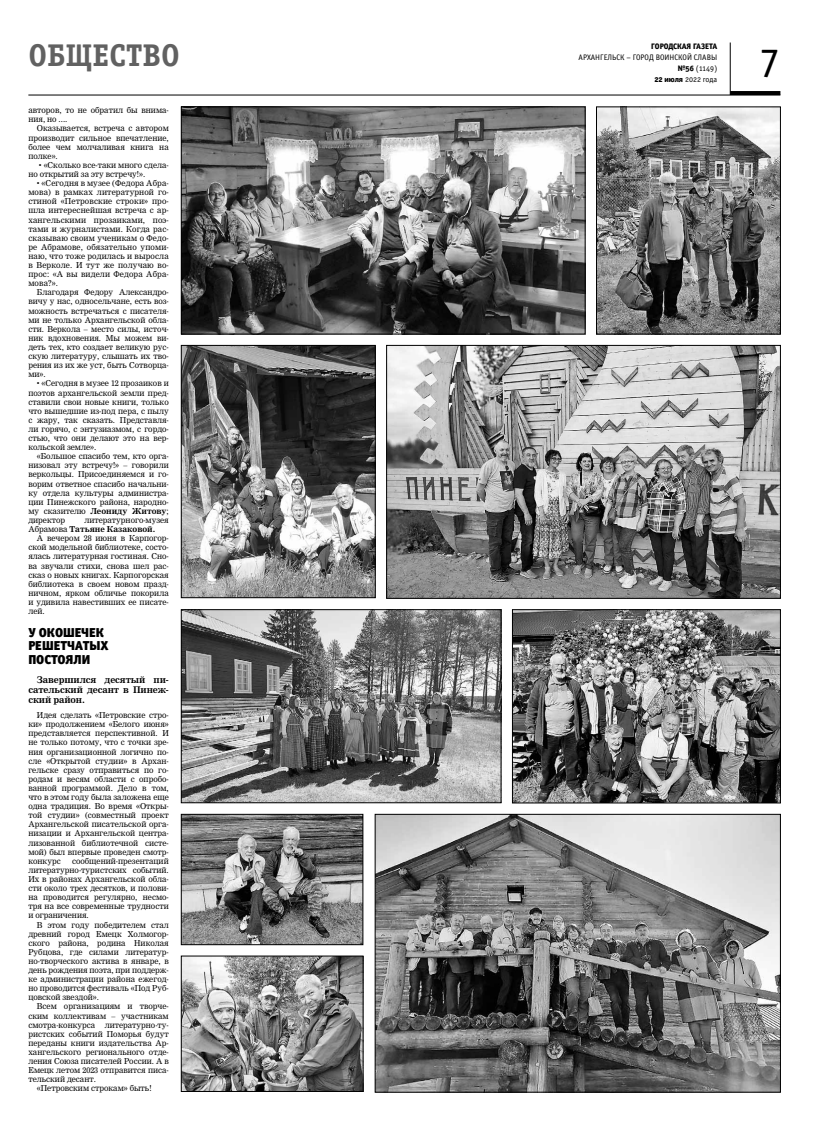
<style>
.page{position:relative;width:823px;height:1134px;background:#fff}
.page>*{position:absolute;margin:0;border:0;box-sizing:border-box;transform-origin:0 0}
.t1{font:42px "Officina Serif Book OSC";color:#000}
.t2{font:31.5px "Officina Serif Bold OSC";color:#616161}
.t3{font:13px/13.6px "Officina Sans Black C";letter-spacing:.06em;color:#000}
.t4{font:700 9px/10px "Nimrod Cyr";letter-spacing:-.01em;color:#000;text-align:justify}
.t5{font:8px/9.1px "Nimrod Cyr";color:#000;text-align:justify}
.t6{font:8px/11px "Officina Sans Book OSC";color:#000;text-align:right}
.t7{font:8px "Officina Sans Extra Bold OSC";color:#000}
.s1{font-weight:700}
.s2{font-family:"Officina Sans Extra Bold OSC"}
</style>
<div class="page">
<hr style="left:729px;top:43px;width:1px;height:52px;background:#000">
<hr style="left:28px;top:95px;width:752px;height:1px;background:#000">
<hr style="left:729px;top:91px;width:51px;height:4px;background:#000">
<img style="left:183px;top:109px;width:400px;height:223px">
<div style="left:181px;top:107px;width:404px;height:227px;border:1px solid #000"></div>
<img style="left:183px;top:347px;width:190px;height:249px">
<div style="left:181px;top:345px;width:194px;height:253px;border:1px solid #000"></div>
<img style="left:388px;top:347px;width:390px;height:249px">
<div style="left:386px;top:345px;width:394px;height:253px;border:1px solid #000"></div>
<img style="left:598px;top:109px;width:180px;height:223px">
<div style="left:596px;top:107px;width:184px;height:227px;border:1px solid #000"></div>
<img style="left:183px;top:816px;width:178px;height:127px">
<div style="left:181px;top:814px;width:182px;height:131px;border:1px solid #000"></div>
<img style="left:183px;top:958px;width:178px;height:131px">
<div style="left:181px;top:956px;width:182px;height:135px;border:1px solid #000"></div>
<img style="left:183px;top:611px;width:316px;height:190px">
<div style="left:181px;top:609px;width:320px;height:194px;border:1px solid #000"></div>
<img style="left:377px;top:816px;width:401px;height:274px">
<div style="left:375px;top:814px;width:405px;height:278px;border:1px solid #000"></div>
<img style="left:514px;top:611px;width:264px;height:190px">
<div style="left:512px;top:609px;width:268px;height:194px;border:1px solid #000"></div>
<h2 class="t2" style="left:28px;top:37px;width:153px">общество</h2>
<p class="t5" style="left:28px;top:106px;width:142px">авторов, то не обратил бы внима&shy;ния, но ....</p>
<p class="t5" style="left:28px;top:124px;width:142px;text-indent:9px">Оказывается, встреча с автором производит сильное впечатление, более чем молчаливая книга на полке».</p>
<p class="t5" style="left:28px;top:160px;width:142px;text-indent:11px">• «Сколько все-таки много сдела&shy;но открытий за эту встречу!».</p>
<p class="t5" style="left:28px;top:179px;width:142px;text-indent:9px">• «Сегодня в музее (Федора Абра&shy;мова) в рамках литературной го&shy;стиной «Петровские строки» про&shy;шла интереснейшая встреча с ар&shy;хангельскими прозаиками, поэ&shy;тами и журналистами. Когда рас&shy;сказываю своим ученикам о Федо&shy;ре Абрамове, обязательно упоми&shy;наю, что тоже родилась и выросла в Верколе. И тут же получаю во&shy;прос: «А вы видели Федора Абра&shy;мова?».</p>
<p class="t5" style="left:28px;top:288px;width:142px;text-indent:9px">Благодаря Федору Александро&shy;вичу у нас, односельчане, есть воз&shy;можность встречаться с писателя&shy;ми не только Архангельской обла&shy;сти. Веркола – место силы, источ&shy;ник вдохновения. Мы можем ви&shy;деть тех, кто создает великую рус&shy;скую литературу, слышать их тво&shy;рения из их же уст, быть Сотворца&shy;ми».</p>
<p class="t5" style="left:28px;top:379px;width:142px;text-indent:9px">• «Сегодня в музее 12 прозаиков и поэтов архангельской земли пред&shy;ставили свои новые книги, только что вышедшие из-под пера, с пылу с жару, так сказать. Представля&shy;ли горячо, с энтузиазмом, с гордо&shy;стью, что они делают это на вер&shy;кольской земле».</p>
<p class="t5" style="left:28px;top:452px;width:142px;text-indent:9px">«Большое спасибо тем, кто орга&shy;низовал эту встречу!» – говорили веркольцы. Присоединяемся и го&shy;ворим ответное спасибо начальни&shy;ку отдела культуры администра&shy;ции Пинежского района, народно&shy;му сказителю <span class="s1">Леониду Житову</span>; директор</p>
<p class="t5" style="left:28px;top:515px;width:142px;text-indent:56px">литературного-музея<br>Абрамова <span class="s1">Татьяне Казаковой.</span></p>
<p class="t5" style="left:28px;top:534px;width:142px;text-indent:9px">А вечером 28 июня в Карпогор&shy;ской модельной библиотеке, состо&shy;ялась литературная гостиная. Сно&shy;ва звучали стихи, снова шел рас&shy;сказ о новых книгах. Карпогорская библиотека в своем новом празд&shy;ничном, ярком обличье покорила и удивила навестивших ее писате&shy;лей.</p>
<h3 class="t3" style="left:28px;top:625px;width:81px">У окошечек решетчатых постояли</h3>
<p class="t4" style="left:28px;top:675px;width:142px;text-indent:9px">Завершился десятый пи&shy;сательский десант в Пинеж&shy;ский район.</p>
<p class="t5" style="left:28px;top:711px;width:142px;text-indent:9px">Идея сделать «Петровские стро&shy;ки» продолжением «Белого июня» представляется перспективной. И не только потому, что с точки зре&shy;ния организационной логично по&shy;сле «Открытой студии» в Архан&shy;гельске сразу отправиться по го&shy;родам и весям области с опробо&shy;ванной программой. Дело в том, что в этом году была заложена еще одна традиция. Во время «Откры&shy;той студии» (совместный проект Архангельской писательской орга&shy;низации и Архангельской центра&shy;лизованной библиотечной систе&shy;мой) был впервые проведен смотр&shy;конкурс</p>
<p class="t5" style="left:28px;top:856px;width:142px;text-indent:44px">сообщений-презентаций литературно-туристских событий.<br>Их в районах Архангельской обла&shy;сти около трех десятков, и полови&shy;на проводится регулярно, несмо&shy;тря на все современные трудности и ограничения.</p>
<p class="t5" style="left:28px;top:920px;width:142px;text-indent:9px">В этом году победителем стал древний город Емецк Холмогор&shy;ского района, родина Николая Рубцова, где силами литератур&shy;но-творческого актива в январе, в день рождения поэта, при поддерж&shy;ке администрации района ежегод&shy;но проводится фестиваль «Под Руб&shy;цовской звездой».</p>
<p class="t5" style="left:37px;top:1002px;width:133px">Всем организациям и творче-</p>
<p class="t5" style="left:28px;top:1011px;width:142px">ским коллективам – участникам</p>
<p class="t5" style="left:28px;top:1020px;width:142px">смотра-конкурса литературно-ту-</p>
<p class="t5" style="left:28px;top:1029px;width:142px">ристских событий Поморья будут</p>
<p class="t5" style="left:28px;top:1038px;width:142px">переданы книги издательства Ар-</p>
<p class="t5" style="left:28px;top:1047px;width:142px">хангельского регионального отде-</p>
<p class="t5" style="left:28px;top:1056px;width:142px">ления Союза писателей России. А в</p>
<p class="t5" style="left:28px;top:1066px;width:142px">Емецк летом 2023 отправится писа-</p>
<p class="t5" style="left:28px;top:1075px;width:69px">тельский десант.</p>
<p class="t5" style="left:37px;top:1084px;width:116px">«Петровским строкам» быть!</p>
<p class="t7" style="left:651px;top:41px;width:67px">Городская газета</p>
<p class="t6" style="left:578px;top:52px;width:72px">Архан гел ьск – городвоин</p>
<p class="t6" style="left:654px;top:52px;width:64px">скойславы<br><span class="s2">№56</span> (1149)<br><span class="s2">22 июля</span> 2022 года</p>
<h1 class="t1" style="left:759px;top:37px;width:22px">7</h1>
</div>
